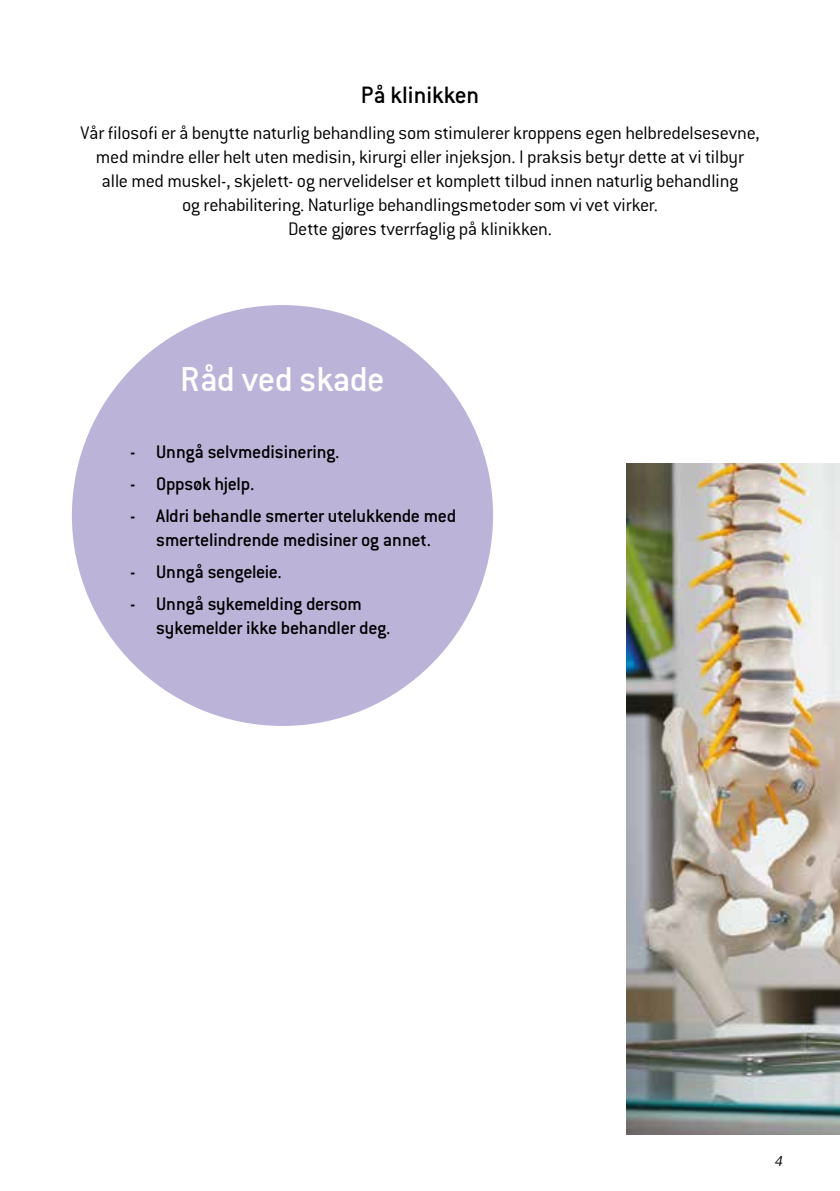
<style>
.page{position:relative;width:840px;height:1191px;background:#fff}
.page>*{position:absolute;margin:0;border:0;box-sizing:border-box;transform-origin:0 0}
.t1{font:500 38px "Conduit ITC";letter-spacing:-.015em;color:#fff}
.t2{font:500 26px "Conduit ITC";color:#000}
.t3{font:300 20px/24px "Conduit ITC";letter-spacing:-.015em;color:#000;text-align:center}
.t4{font:500 20px/24px "Conduit ITC";letter-spacing:-.015em;color:#000;text-align:center}
.t5{font:italic 300 16px "Conduit ITC";color:#000}
</style>
<div class="page">
<div style="left:72px;top:305px;width:421px;height:421px;background:#bcb3d9;border-radius:50%"></div>
<img style="left:626px;top:463px;width:213px;height:671px">
<h2 class="t2" style="left:360px;top:80px;width:120px">På klinikken</h2>
<p class="t3" style="left:80px;top:121px;width:680px">Vår filosofi er å benytte naturlig behandling som stimulerer kroppens egen helbredelsesevne, med mindre eller helt uten medisin, kirurgi eller injeksjon. I praksis betyr dette at vi tilbyr alle med muskel-, skjelett- og nervelidelser et komplett tilbud innen naturlig behandling<br>og rehabilitering. Naturlige behandlingsmetoder som vi vet virker.<br>Dette gjøres tverrfaglig på klinikken.</p>
<h1 class="t1" style="left:180px;top:357px;width:206px">Råd ved skade</h1>
<p class="t4" style="left:130px;top:440px;width:211px">- Unngå selvmedisinering.</p>
<p class="t4" style="left:130px;top:472px;width:125px">- Oppsøk hjelp.</p>
<p class="t4" style="left:130px;top:504px;width:327px">- Aldri behandle smerter utelukkende med smertelindrende medisiner og annet.</p>
<p class="t4" style="left:130px;top:560px;width:153px">- Unngå sengeleie.</p>
<p class="t4" style="left:156px;top:592px;width:236px;text-align:left;text-indent:-26px">- Unngå sykemelding dersom sykemelder ikke behandler deg.</p>
<p class="t5" style="left:774px;top:1152px;width:10px">4</p>
</div>
